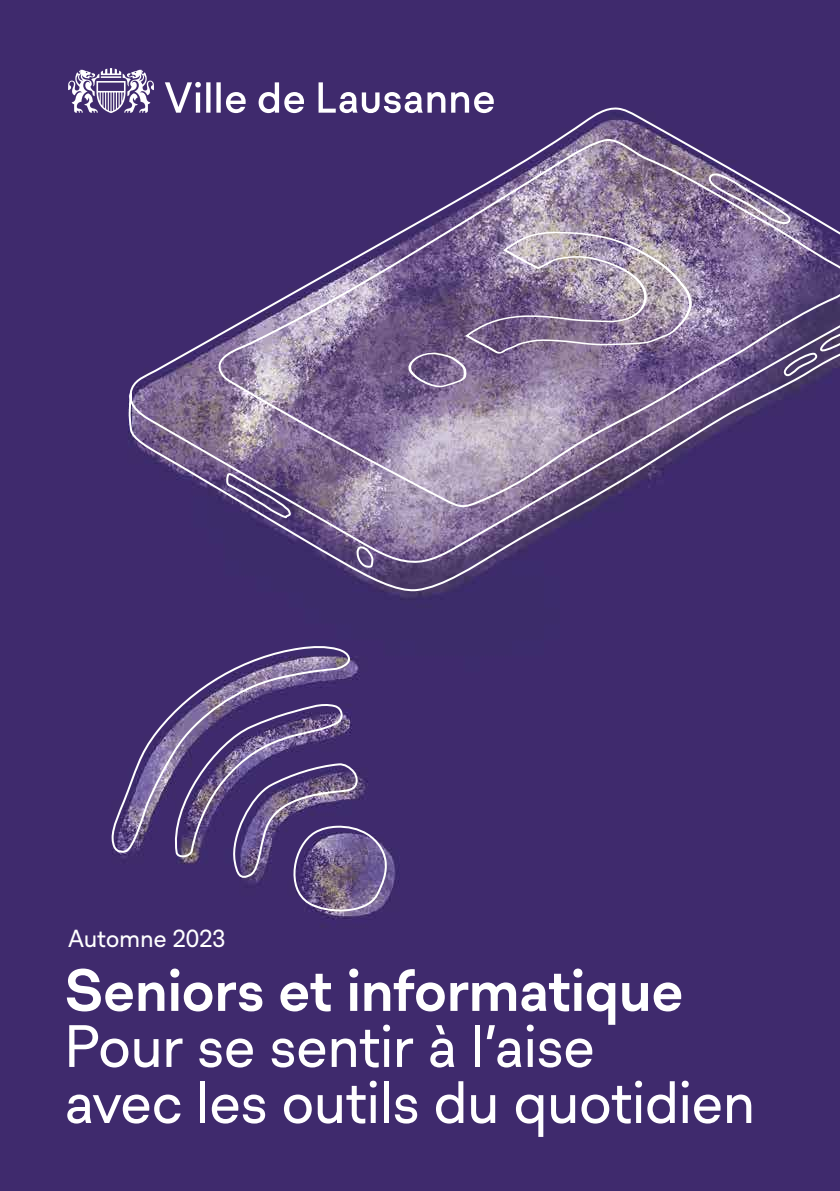
<style>
.page{position:relative;width:840px;height:1191px;background:#fff}
.page>*{position:absolute;margin:0;border:0;box-sizing:border-box;transform-origin:0 0}
.t1{font:58px/56px "Lausanne";letter-spacing:-.02em;color:#fff}
.t2{font:700 58px "Lausanne";letter-spacing:-.015em;color:#fff}
.t3{font:24px "Lausanne";letter-spacing:-.01em;color:#fff}
</style>
<div class="page">
<div style="left:0;top:0;width:839px;height:1190px;background:#3f2a6d"></div>
<svg style="left:123px;top:105px;width:716px;height:487px;background:#523f78"></svg>
<svg style="left:224px;top:309px;width:615px;height:212px;background:#776590"></svg>
<svg style="left:344px;top:209px;width:386px;height:223px;background:#89759a"></svg>
<svg style="left:68px;top:68px;width:425px;height:45px"></svg>
<svg style="left:112px;top:643px;width:238px;height:210px;background:#594680"></svg>
<svg style="left:169px;top:700px;width:218px;height:216px;background:#5b487f"></svg>
<p class="t3" style="left:68px;top:921px;width:159px">Automne 2023</p>
<p class="t2" style="left:64px;top:948px;width:620px">Seniors et informatique</p>
<p class="t1" style="left:64px;top:1021px;width:692px">Pour se sentir à l’aise<br>avec les outils du quotidien</p>
</div>
